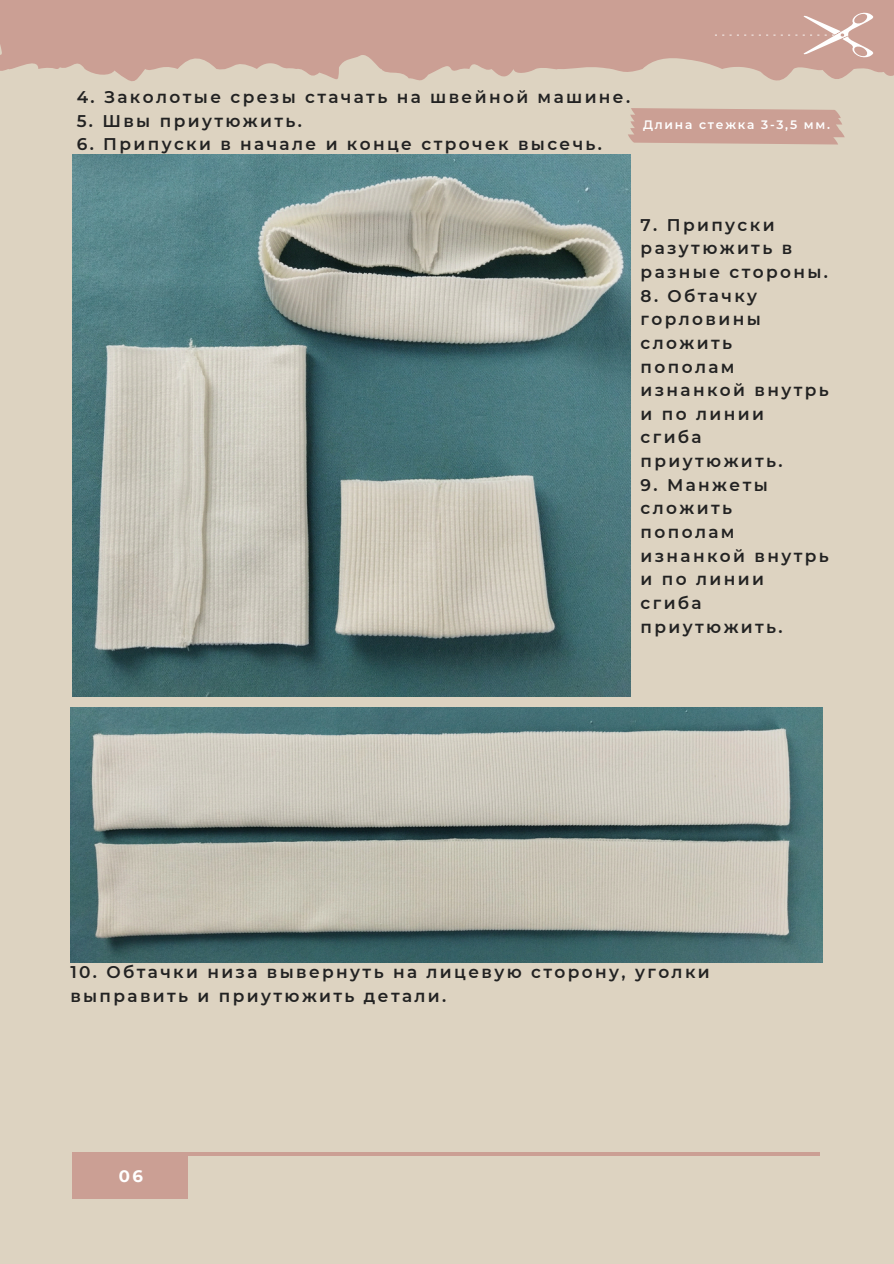
<style>
.page{position:relative;width:894px;height:1264px;background:#fff}
.page>*{position:absolute;margin:0;border:0;box-sizing:border-box;transform-origin:0 0}
.t1{font:600 16.95px/23.7px "Montserrat";letter-spacing:.14em;color:#222}
.t2{font:700 16.5px "Montserrat";color:#fff}
.t3{font:600 12.15px "Montserrat";letter-spacing:.14em;color:#fff}
</style>
<div class="page">
<div style="left:0;top:0;width:893px;height:1263px;background:#ddd3c1"></div>
<div style="left:72px;top:1152px;width:115px;height:46px;background:#cb9f94"></div>
<hr style="left:72px;top:1152px;width:747px;height:3px;background:#cb9f94">
<svg style="left:0;top:0;width:893px;height:81px;fill:#cb9f94"></svg>
<svg style="left:744px;top:12px;width:131px;height:46px;background:#d0a99f"></svg>
<svg style="left:722px;top:35px;width:16px;height:1px"></svg>
<img style="left:72px;top:154px;width:558px;height:542px">
<img style="left:70px;top:707px;width:752px;height:255px">
<svg style="left:628px;top:108px;width:216px;height:36px;background:#cca397"></svg>
<p class="t1" style="left:77px;top:85px;width:555px">4. Заколотые срезы стачать на швейной машине.</p>
<p class="t1" style="left:77px;top:109px;width:227px">5. Швы приутюжить.</p>
<p class="t1" style="left:77px;top:132px;width:526px">6. Припуски в начале и конце строчек высечь.</p>
<h1 class="t3" style="left:643px;top:117px;width:188px">Длина стежка 3-3,5 мм.</h1>
<p class="t1" style="left:640px;top:213px;width:189px">7. Припуски разутюжить в разные стороны.</p>
<p class="t1" style="left:640px;top:284px;width:190px">8. Обтачку горловины сложить пополам изнанкой внутрь и по линии сгиба приутюжить.</p>
<p class="t1" style="left:640px;top:473px;width:190px">9. Манжеты сложить пополам изнанкой внутрь и по линии сгиба приутюжить.</p>
<p class="t1" style="left:70px;top:960px;width:640px">10. Обтачки низа вывернуть на лицевую сторону, уголки выправить и приутюжить детали.</p>
<h1 class="t2" style="left:119px;top:1166px;width:26px">06</h1>
</div>
